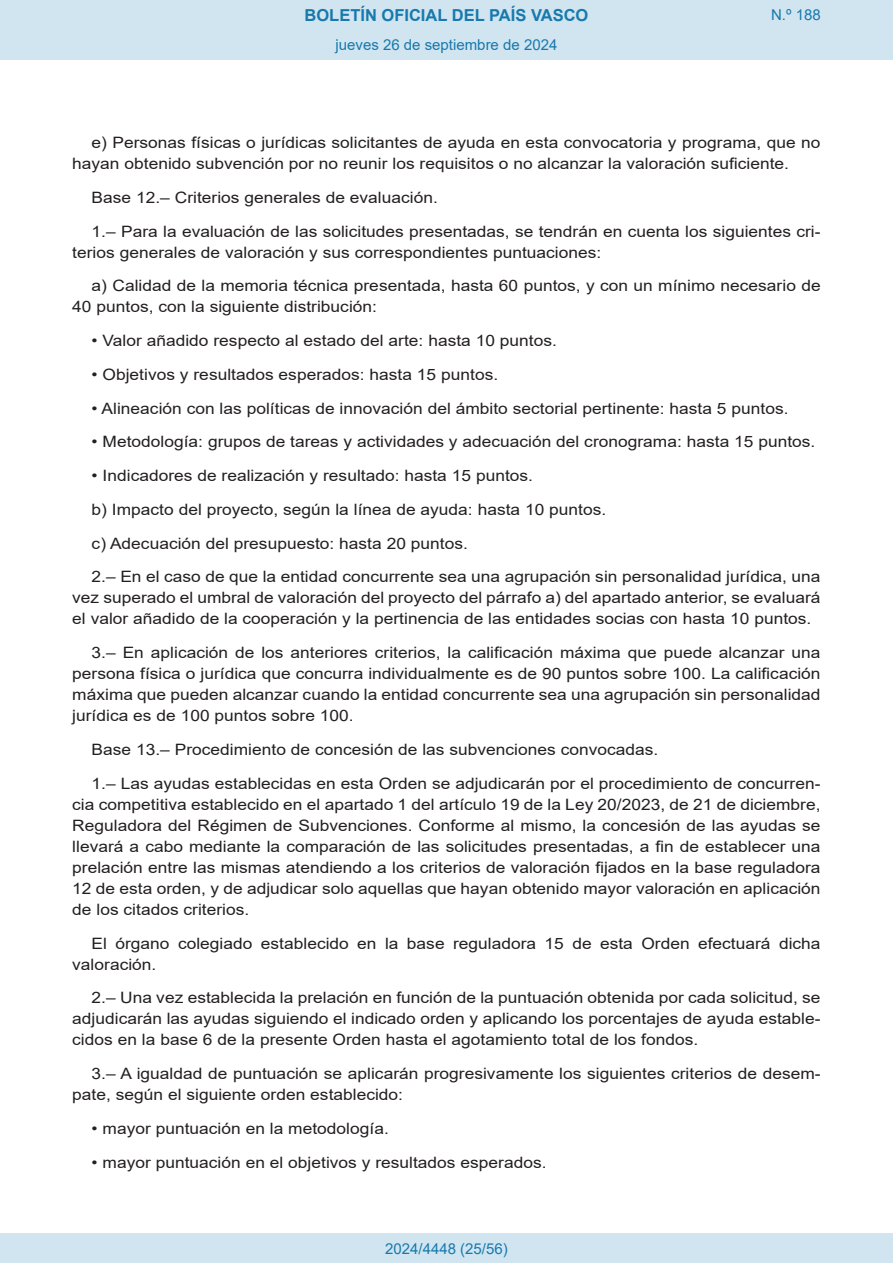
<style>
.page{position:relative;width:893px;height:1263px;background:#fff}
.page>*{position:absolute;margin:0;border:0;box-sizing:border-box;transform-origin:0 0}
.t1{font:700 16.5px "Arial";color:#1879ad}
.BOPVDetalle{font:15.6px/21px "Arial";color:#231f20;scale:1.11 1}
.Paginacion_Centro{font:15px "Arial";color:#1879ad}
</style>
<div class="page">
<div style="left:0;top:0;width:893px;height:60px;background:#d0e5f0"></div>
<div style="left:0;top:1233px;width:893px;height:30px;background:#d0e5f0"></div>
<p class="t1" style="left:305px;top:3px;width:285px">BOLETÍN OFICIAL DEL PAÍS VASCO</p>
<p class="Paginacion_Centro" style="left:336px;top:35px;width:223px">jueves 26 de septiembre de 2024</p>
<p class="Paginacion_Centro" style="left:771px;top:5px;width:51px">N.º 188</p>
<p class="BOPVDetalle" style="left:72px;top:132px;width:676px;text-indent:19px">e) Personas físicas o jurídicas solicitantes de ayuda en esta convocatoria y programa, que no hayan obtenido subvención por no reunir los requisitos o no alcanzar la valoración suficiente.</p>
<p class="BOPVDetalle" style="left:92px;top:187px;width:313px">Base 12.– Criterios generales de evaluación.</p>
<p class="BOPVDetalle" style="left:72px;top:221px;width:676px;text-indent:19px">1.– Para la evaluación de las solicitudes presentadas, se tendrán en cuenta los siguientes cri&shy;terios generales de valoración y sus correspondientes puntuaciones:</p>
<p class="BOPVDetalle" style="left:72px;top:275px;width:676px;text-indent:19px">a) Calidad de la memoria técnica presentada, hasta 60 puntos, y con un mínimo necesario de<br>40 puntos, con la siguiente distribución:</p>
<p class="BOPVDetalle" style="left:92px;top:330px;width:421px">• Valor añadido respecto al estado del arte: hasta 10 puntos.</p>
<p class="BOPVDetalle" style="left:92px;top:364px;width:368px">• Objetivos y resultados esperados: hasta 15 puntos.</p>
<p class="BOPVDetalle" style="left:92px;top:398px;width:629px">• Alineación con las políticas de innovación del ámbito sectorial pertinente: hasta 5 puntos.</p>
<p class="BOPVDetalle" style="left:92px;top:431px;width:654px">• Metodología: grupos de tareas y actividades y adecuación del cronograma: hasta 15 puntos.</p>
<p class="BOPVDetalle" style="left:92px;top:465px;width:399px">• Indicadores de realización y resultado: hasta 15 puntos.</p>
<p class="BOPVDetalle" style="left:92px;top:499px;width:465px">b) Impacto del proyecto, según la línea de ayuda: hasta 10 puntos.</p>
<p class="BOPVDetalle" style="left:92px;top:533px;width:340px">c) Adecuación del presupuesto: hasta 20 puntos.</p>
<p class="BOPVDetalle" style="left:72px;top:566px;width:676px;text-align:justify;text-indent:19px">2.– En el caso de que la entidad concurrente sea una agrupación sin personalidad jurídica, una vez superado el umbral de valoración del proyecto del párrafo a) del apartado anterior, se evaluará el valor añadido de la cooperación y la pertinencia de las entidades socias con hasta 10 puntos.</p>
<p class="BOPVDetalle" style="left:72px;top:642px;width:676px;text-align:justify;text-indent:19px">3.– En aplicación de los anteriores criterios, la calificación máxima que puede alcanzar una persona física o jurídica que concurra individualmente es de 90 puntos sobre 100. La calificación máxima que pueden alcanzar cuando la entidad concurrente sea una agrupación sin personalidad jurídica es de 100 puntos sobre 100.</p>
<p class="BOPVDetalle" style="left:92px;top:739px;width:512px">Base 13.– Procedimiento de concesión de las subvenciones convocadas.</p>
<p class="BOPVDetalle" style="left:72px;top:773px;width:676px;text-align:justify;text-indent:19px">1.– Las ayudas establecidas en esta Orden se adjudicarán por el procedimiento de concurren&shy;cia competitiva establecido en el apartado 1 del artículo 19 de la Ley 20/2023, de 21 de diciembre, Reguladora del Régimen de Subvenciones. Conforme al mismo, la concesión de las ayudas se llevará a cabo mediante la comparación de las solicitudes presentadas, a fin de establecer una prelación entre las mismas atendiendo a los criterios de valoración fijados en la base reguladora 12 de esta orden, y de adjudicar solo aquellas que hayan obtenido mayor valoración en aplicación de los citados criterios.</p>
<p class="BOPVDetalle" style="left:72px;top:932px;width:676px;text-indent:19px">El órgano colegiado establecido en la base reguladora 15 de esta Orden efectuará dicha valoración.</p>
<p class="BOPVDetalle" style="left:72px;top:987px;width:676px;text-align:justify;text-indent:19px">2.– Una vez establecida la prelación en función de la puntuación obtenida por cada solicitud, se adjudicarán las ayudas siguiendo el indicado orden y aplicando los porcentajes de ayuda estable&shy;cidos en la base 6 de la presente Orden hasta el agotamiento total de los fondos.</p>
<p class="BOPVDetalle" style="left:72px;top:1063px;width:676px;text-indent:19px">3.– A igualdad de puntuación se aplicarán progresivamente los siguientes criterios de desem&shy;pate, según el siguiente orden establecido:</p>
<p class="BOPVDetalle" style="left:92px;top:1118px;width:269px">• mayor puntuación en la metodología.</p>
<p class="BOPVDetalle" style="left:92px;top:1151px;width:411px">• mayor puntuación en el objetivos y resultados esperados.</p>
<p class="Paginacion_Centro" style="left:385px;top:1238px;width:124px">2024/4448 (25/56)</p>
</div>
